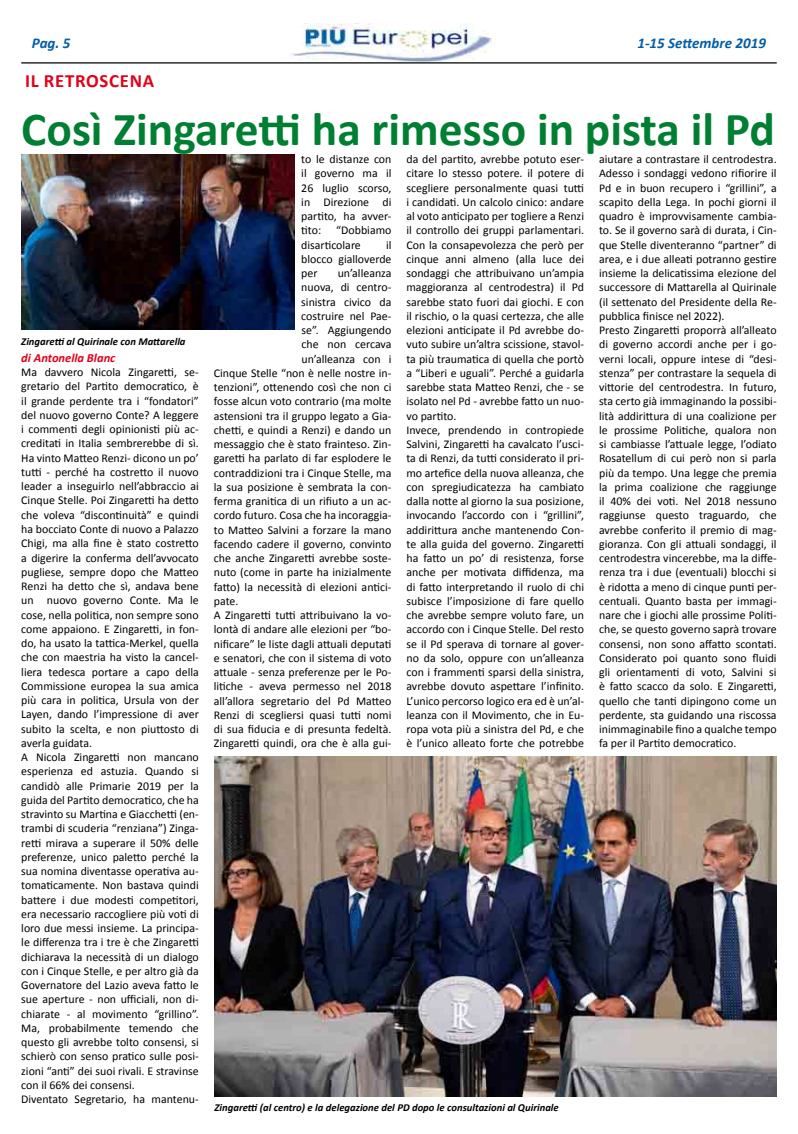
<style>
.page{position:relative;width:798px;height:1134px;background:#fff}
.page>*{position:absolute;margin:0;border:0;box-sizing:border-box;transform-origin:0 0}
.t1{font:700 47.5px "Calibri";color:#007f33}
.t2{font:700 18.75px "Calibri";color:#e2001a}
.t3{font:italic 700 15px "Calibri";color:#005ea8}
.t4{font:italic 700 12.5px "Calibri";color:#e2001a}
.t5{font:11.88px/14.2px "Calibri";color:#000}
.t6{font:italic 700 10.62px "Calibri";color:#000}
</style>
<div class="page">
<img style="left:291px;top:24px;width:201px;height:38px">
<hr style="left:21px;top:62px;width:755px;height:2px;background:#000">
<img style="left:21px;top:155px;width:273px;height:175px">
<img style="left:214px;top:756px;width:562px;height:340px">
<p class="t3" style="left:32px;top:33px;width:40px">Pag. 5</p>
<p class="t3" style="left:637px;top:33px;width:130px">1-15 Settembre 2019</p>
<h2 class="t2" style="left:25px;top:69px;width:31px">il retroscena</h2>
<h1 class="t1" style="left:21px;top:98px;width:755px">Così Zingaretti ha rimesso in pista il Pd</h1>
<p class="t5" style="left:406px;top:152px;width:179px">da del partito, avrebbe potuto eser&shy;citare lo stesso potere. il potere di scegliere personalmente quasi tutti i candidati. Un calcolo cinico: andare al voto anticipato per togliere a Renzi il controllo dei gruppi parlamentari.<br>Con la consapevolezza che però per cinque anni almeno (alla luce dei sondaggi che attribuivano un’ampia maggioranza al centrodestra) il Pd sarebbe stato fuori dai giochi. E con il rischio, o la quasi certezza, che alle elezioni anticipate il Pd avrebbe do&shy;vuto subire un’altra scissione, stavol&shy;ta più traumatica di quella che portò a “Liberi e uguali”. Perché a guidarla sarebbe stata Matteo Renzi, che - se isolato nel Pd - avrebbe fatto un nuo&shy;vo partito.<br>Invece, prendendo in contropiede Salvini, Zingaretti ha cavalcato l’usci&shy;ta di Renzi, da tutti considerato il pri&shy;mo artefice della nuova alleanza, che con spregiudicatezza ha cambiato dalla notte al giorno la sua posizione, invocando l’accordo con i “grillini”, addirittura anche mantenendo Con&shy;te alla guida del governo. Zingaretti ha fatto un po’ di resistenza, forse anche per motivata diffidenza, ma di fatto interpretando il ruolo di chi subisce l’imposizione di fare quello che avrebbe sempre voluto fare, un accordo con i Cinque Stelle. Del resto se il Pd sperava di tornare al gover&shy;no da solo, oppure con un’alleanza con i frammenti sparsi della sinistra, avrebbe dovuto aspettare l’infinito.<br>L’unico percorso logico era ed è un’al&shy;leanza con il Movimento, che in Eu&shy;ropa vota più a sinistra del Pd, e che è l’unico alleato forte che potrebbe</p>
<p class="t5" style="left:599px;top:152px;width:179px">aiutare a contrastare il centrodestra.<br>Adesso i sondaggi vedono rifiorire il Pd e in buon recupero i “grillini”, a scapito della Lega. In pochi giorni il quadro è improvvisamente cambia&shy;to. Se il governo sarà di durata, i Cin&shy;que Stelle diventeranno “partner” di area, e i due alleati potranno gestire insieme la delicatissima elezione del successore di Mattarella al Quirinale (il settenato del Presidente della Re&shy;pubblica finisce nel 2022).<br>Presto Zingaretti proporrà all’alleato di governo accordi anche per i go&shy;verni locali, oppure intese di “desi&shy;stenza” per contrastare la sequela di vittorie del centrodestra. In futuro, sta certo già immaginando la possibi&shy;lità addirittura di una coalizione per le prossime Politiche, qualora non si cambiasse l’attuale legge, l’odiato Rosatellum di cui però non si parla più da tempo. Una legge che premia la prima coalizione che raggiunge il 40% dei voti. Nel 2018 nessuno raggiunse questo traguardo, che avrebbe conferito il premio di mag&shy;gioranza. Con gli attuali sondaggi, il centrodestra vincerebbe, ma la diffe&shy;renza tra i due (eventuali) blocchi si è ridotta a meno di cinque punti per&shy;centuali. Quanto basta per immagi&shy;nare che i giochi alle prossime Politi&shy;che, se questo governo saprà trovare consensi, non sono affatto scontati.<br>Considerato poi quanto sono fluidi gli orientamenti di voto, Salvini si è fatto scacco da solo. E Zingaretti, quello che tanti dipingono come un perdente, sta guidando una riscossa inimmaginabile fino a qualche tempo fa per il Partito democratico.</p>
<p class="t5" style="left:301px;top:152px;width:92px;text-align:justify">to le distanze con il governo ma il 26 luglio scorso, in Direzione di partito, ha avver&shy;tito:</p>
<p class="t5" style="left:301px;top:223px;width:92px;text-indent:35px">“Dobbiamo disarticolare</p>
<p class="t5" style="left:301px;top:238px;width:92px;text-align:justify;text-indent:85px">il blocco gialloverde per</p>
<p class="t5" style="left:337px;top:266px;width:55px">un’alleanza</p>
<p class="t5" style="left:301px;top:280px;width:92px">nuova, di centro-</p>
<p class="t5" style="left:301px;top:295px;width:92px">sinistra civico da</p>
<p class="t5" style="left:301px;top:309px;width:92px">costruire nel Pae-</p>
<p class="t5" style="left:301px;top:323px;width:91px">se”. Aggiungendo</p>
<p class="t5" style="left:301px;top:337px;width:91px">che non cercava</p>
<p class="t5" style="left:301px;top:352px;width:91px">un’alleanza con i</p>
<p class="t5" style="left:214px;top:366px;width:179px">Cinque Stelle “non è nelle nostre in-</p>
<p class="t5" style="left:214px;top:380px;width:179px">tenzioni”, ottenendo così che non ci</p>
<p class="t5" style="left:214px;top:394px;width:179px">fosse alcun voto contrario (ma molte</p>
<p class="t5" style="left:214px;top:409px;width:179px">astensioni tra il gruppo legato a Gia-</p>
<p class="t5" style="left:214px;top:423px;width:179px">chetti, e quindi a Renzi) e dando un</p>
<p class="t5" style="left:214px;top:437px;width:179px">messaggio che è stato frainteso. Zin-</p>
<p class="t5" style="left:214px;top:451px;width:179px">garetti ha parlato di far esplodere le</p>
<p class="t5" style="left:214px;top:466px;width:179px">contraddizioni tra i Cinque Stelle, ma</p>
<p class="t5" style="left:214px;top:480px;width:179px">la sua posizione è sembrata la con-</p>
<p class="t5" style="left:214px;top:494px;width:179px">ferma granitica di un rifiuto a un ac-</p>
<p class="t5" style="left:214px;top:508px;width:179px">cordo futuro. Cosa che ha incoraggia-</p>
<p class="t5" style="left:214px;top:523px;width:179px">to Matteo Salvini a forzare la mano</p>
<p class="t5" style="left:214px;top:537px;width:179px">facendo cadere il governo, convinto</p>
<p class="t5" style="left:214px;top:551px;width:179px">che anche Zingaretti avrebbe soste-</p>
<p class="t5" style="left:214px;top:565px;width:179px">nuto (come in parte ha inizialmente</p>
<p class="t5" style="left:214px;top:580px;width:179px">fatto) la necessità di elezioni antici-</p>
<p class="t5" style="left:214px;top:594px;width:26px">pate.</p>
<p class="t5" style="left:214px;top:608px;width:179px">A Zingaretti tutti attribuivano la vo-</p>
<p class="t5" style="left:214px;top:622px;width:179px">lontà di andare alle elezioni per “bo-</p>
<p class="t5" style="left:214px;top:637px;width:179px">nificare” le liste dagli attuali deputati</p>
<p class="t5" style="left:214px;top:651px;width:179px">e senatori, che con il sistema di voto</p>
<p class="t5" style="left:214px;top:665px;width:179px">attuale - senza preferenze per le Po-</p>
<p class="t5" style="left:214px;top:679px;width:179px">litiche - aveva permesso nel 2018</p>
<p class="t5" style="left:214px;top:694px;width:179px">all’allora segretario del Pd Matteo</p>
<p class="t5" style="left:214px;top:708px;width:179px">Renzi di scegliersi quasi tutti nomi</p>
<p class="t5" style="left:214px;top:722px;width:179px">di sua fiducia e di presunta fedeltà.</p>
<p class="t5" style="left:214px;top:736px;width:179px">Zingaretti quindi, ora che è alla gui-</p>
<p class="t6" style="left:21px;top:334px;width:166px">Zingaretti al Quirinale con Mattarella</p>
<p class="t4" style="left:21px;top:350px;width:96px">di Antonella Blanc</p>
<p class="t5" style="left:21px;top:365px;width:179px">Ma davvero Nicola Zingaretti, se&shy;gretario del Partito democratico, è il grande perdente tra i “fondatori” del nuovo governo Conte? A leggere i commenti degli opinionisti più ac&shy;creditati in Italia sembrerebbe di sì.<br>Ha vinto Matteo Renzi- dicono un po’ tutti - perché ha costretto il nuovo leader a inseguirlo nell’abbraccio ai Cinque Stelle. Poi Zingaretti ha detto che voleva “discontinuità” e quindi ha bocciato Conte di nuovo a Palazzo Chigi, ma alla fine è stato costretto a digerire la conferma dell’avvocato pugliese, sempre dopo che Matteo Renzi ha detto che sì, andava bene un nuovo governo Conte. Ma le cose, nella politica, non sempre sono come appaiono. E Zingaretti, in fon&shy;do, ha usato la tattica-Merkel, quella che con maestria ha visto la cancel&shy;liera tedesca portare a capo della Commissione europea la sua amica più cara in politica, Ursula von der Layen, dando l’impressione di aver subito la scelta, e non piuttosto di averla guidata.<br>A Nicola Zingaretti non mancano esperienza ed astuzia. Quando si candidò alle Primarie 2019 per la guida del Partito democratico, che ha stravinto su Martina e Giacchetti (en&shy;trambi di scuderia “renziana”) Zinga&shy;retti mirava a superare il 50% delle preferenze, unico paletto perché la sua nomina diventasse operativa au&shy;tomaticamente. Non bastava quindi battere i due modesti competitori, era necessario raccogliere più voti di loro due messi insieme. La principa&shy;le differenza tra i tre è che Zingaretti dichiarava la necessità di un dialogo con i Cinque Stelle, e per altro già da Governatore del Lazio aveva fatto le sue aperture - non ufficiali, non di&shy;chiarate - al movimento “grillino”.<br>Ma, probabilmente temendo che questo gli avrebbe tolto consensi, si schierò con senso pratico sulle posi&shy;zioni “anti” dei suoi rivali. E stravinse con il 66% dei consensi.<br>Diventato Segretario, ha mantenu-</p>
<p class="t6" style="left:214px;top:1101px;width:345px">Zingaretti (al centro) e la delegazione del PD dopo le consultazioni al Quirinale</p>
</div>
